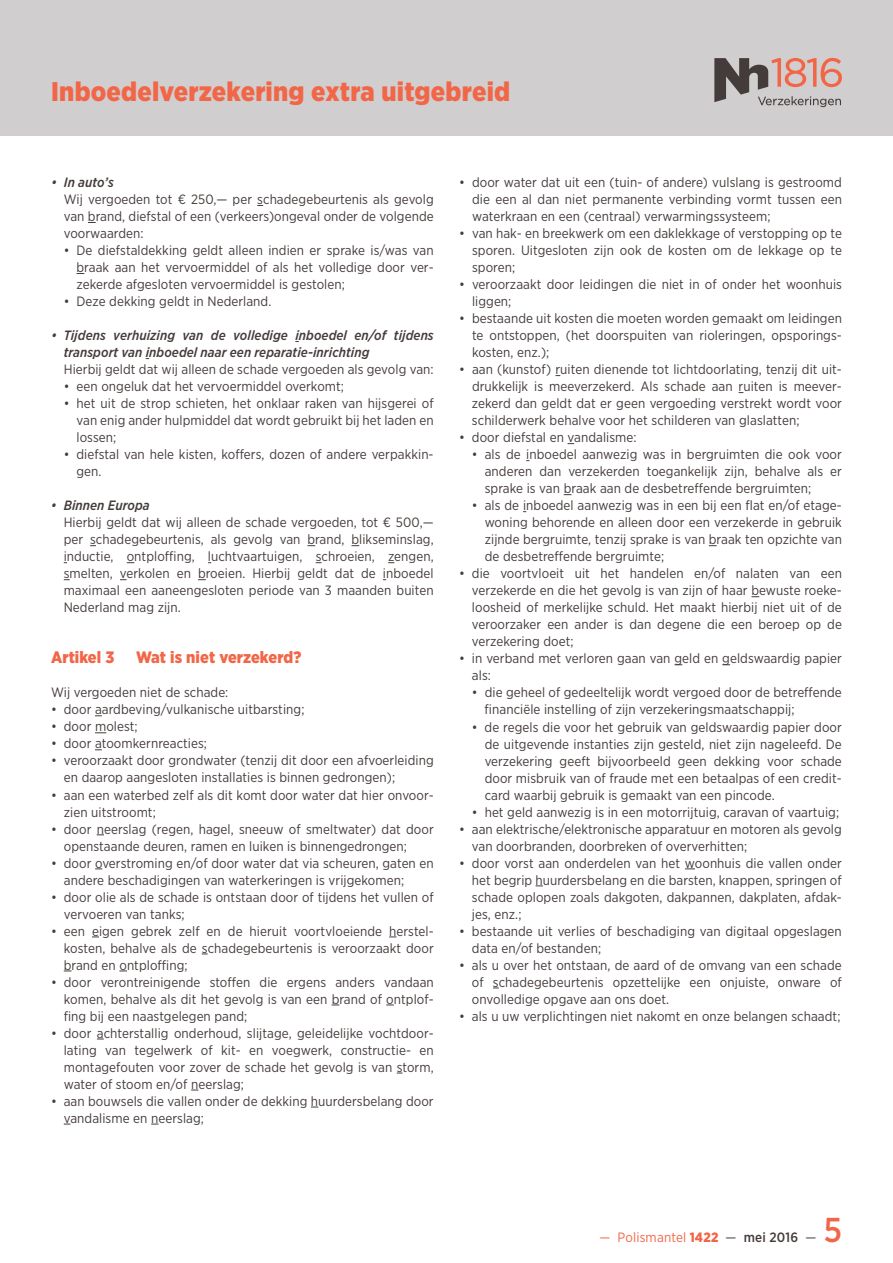
<style>
.page{position:relative;width:893px;height:1263px;background:#fff}
.page>*{position:absolute;margin:0;border:0;box-sizing:border-box;transform-origin:0 0}
.t1{font:500 34.5px "Gotham Narrow";color:#f26648}
.t2{font:900 27px "Gotham Narrow";letter-spacing:.01em;color:#f26648}
.t3{font:900 16.5px "Gotham Narrow";letter-spacing:.005em;color:#f26648}
.t4{font:13.5px/17px "Gotham Narrow";letter-spacing:.005em;color:#443c3a;text-align:justify}
.t5{font:italic 500 13.5px/17px "Gotham Narrow";letter-spacing:.005em;color:#443c3a}
.t6{font:13.5px "Gotham Narrow";letter-spacing:.01em;color:#f26648}
.s1{font-weight:900}
.s2{color:#443c3a}
.s3{font-weight:500;color:#443c3a}
</style>
<div class="page">
<div style="left:0;top:0;width:893px;height:136px;background:#d0cece"></div>
<svg style="left:714px;top:58px;width:128px;height:49px"></svg>
<h2 class="t2" style="left:51px;top:73px;width:461px">Inboedelverzekering extra uitgebreid</h2>
<p class="t5" style="left:51px;top:174px;width:64px">• In auto’s</p>
<p class="t4" style="left:64px;top:191px;width:371px">Wij vergoeden tot € 250,— per schadegebeurtenis als gevolg van brand, diefstal of een (verkeers)ongeval onder de volgende voorwaarden:</p>
<p class="t4" style="left:77px;top:242px;width:359px;text-indent:-13px">• De diefstaldekking geldt alleen indien er sprake is/was van braak aan het vervoermiddel of als het volledige door ver&shy;zekerde afgesloten vervoermiddel is gestolen;</p>
<p class="t4" style="left:64px;top:293px;width:209px">• Deze dekking geldt in Nederland.</p>
<p class="t5" style="left:64px;top:327px;width:371px;text-indent:-13px">• Tijdens verhuizing van de volledige inboedel en/of tijdens transport van inboedel naar een reparatie-inrichting</p>
<p class="t4" style="left:64px;top:361px;width:371px">Hierbij geldt dat wij alleen de schade vergoeden als gevolg van:</p>
<p class="t4" style="left:64px;top:378px;width:282px">• een ongeluk dat het vervoermiddel overkomt;</p>
<p class="t4" style="left:76px;top:395px;width:359px;text-indent:-13px">• het uit de strop schieten, het onklaar raken van hijsgerei of van enig ander hulpmiddel dat wordt gebruikt bij het laden en lossen;</p>
<p class="t4" style="left:76px;top:446px;width:359px;text-indent:-13px">• diefstal van hele kisten, koffers, dozen of andere verpakkin&shy;gen.</p>
<p class="t5" style="left:51px;top:497px;width:100px">• Binnen Europa</p>
<p class="t4" style="left:64px;top:514px;width:371px">Hierbij geldt dat wij alleen de schade vergoeden, tot € 500,— per schadegebeurtenis, als gevolg van brand, blikseminslag, inductie, ontploffing, luchtvaartuigen, schroeien, zengen, smelten, verkolen en broeien. Hierbij geldt dat de inboedel maximaal een aaneengesloten periode van 3 maanden buiten Nederland mag zijn.</p>
<p class="t3" style="left:51px;top:647px;width:65px">Artikel 3</p>
<p class="t3" style="left:136px;top:647px;width:167px">Wat is niet verzekerd?</p>
<p class="t4" style="left:51px;top:684px;width:179px">Wij vergoeden niet de schade:</p>
<p class="t4" style="left:51px;top:701px;width:255px">• door aardbeving/vulkanische uitbarsting;</p>
<p class="t4" style="left:51px;top:718px;width:88px">• door molest;</p>
<p class="t4" style="left:51px;top:735px;width:158px">• door atoomkernreacties;</p>
<p class="t4" style="left:64px;top:752px;width:371px;text-indent:-13px">• veroorzaakt door grondwater (tenzij dit door een afvoerleiding en daarop aangesloten installaties is binnen gedrongen);</p>
<p class="t4" style="left:64px;top:786px;width:371px;text-indent:-13px">• aan een waterbed zelf als dit komt door water dat hier onvoor&shy;zien uitstroomt;</p>
<p class="t4" style="left:64px;top:820px;width:371px;text-indent:-13px">• door neerslag (regen, hagel, sneeuw of smeltwater) dat door openstaande deuren, ramen en luiken is binnengedrongen;</p>
<p class="t4" style="left:64px;top:854px;width:371px;text-indent:-13px">• door overstroming en/of door water dat via scheuren, gaten en andere beschadigingen van waterkeringen is vrijgekomen;</p>
<p class="t4" style="left:64px;top:888px;width:371px;text-indent:-13px">• door olie als de schade is ontstaan door of tijdens het vullen of vervoeren van tanks;</p>
<p class="t4" style="left:64px;top:922px;width:371px;text-indent:-13px">• een eigen gebrek zelf en de hieruit voortvloeiende herstel&shy;kosten, behalve als de schadegebeurtenis is veroorzaakt door brand en ontploffing;</p>
<p class="t4" style="left:64px;top:973px;width:371px;text-indent:-13px">• door verontreinigende stoffen die ergens anders vandaan komen, behalve als dit het gevolg is van een brand of ontplof&shy;fing bij een naastgelegen pand;</p>
<p class="t4" style="left:64px;top:1024px;width:371px;text-indent:-13px">• door achterstallig onderhoud, slijtage, geleidelijke vochtdoor&shy;lating van tegelwerk of kit- en voegwerk, constructie- en montagefouten voor zover de schade het gevolg is van storm, water of stoom en/of neerslag;</p>
<p class="t4" style="left:64px;top:1092px;width:371px;text-indent:-13px">• aan bouwsels die vallen onder de dekking huurdersbelang door vandalisme en neerslag;</p>
<p class="t4" style="left:472px;top:174px;width:371px;text-indent:-13px">• door water dat uit een (tuin- of andere) vulslang is gestroomd die een al dan niet permanente verbinding vormt tussen een waterkraan en een (centraal) verwarmingssysteem;</p>
<p class="t4" style="left:472px;top:225px;width:371px;text-indent:-13px">• van hak- en breekwerk om een daklekkage of verstopping op te sporen. Uitgesloten zijn ook de kosten om de lekkage op te sporen;</p>
<p class="t4" style="left:472px;top:276px;width:371px;text-indent:-13px">• veroorzaakt door leidingen die niet in of onder het woonhuis liggen;</p>
<p class="t4" style="left:472px;top:310px;width:371px;text-indent:-13px">• bestaande uit kosten die moeten worden gemaakt om leidingen te ontstoppen, (het doorspuiten van rioleringen, opsporings&shy;kosten, enz.);</p>
<p class="t4" style="left:472px;top:361px;width:371px;text-indent:-13px">• aan (kunstof) ruiten dienende tot lichtdoorlating, tenzij dit uit&shy;drukkelijk is meeverzekerd. Als schade aan ruiten is meever&shy;zekerd dan geldt dat er geen vergoeding verstrekt wordt voor schilderwerk behalve voor het schilderen van glaslatten;</p>
<p class="t4" style="left:459px;top:429px;width:179px">• door diefstal en vandalisme:</p>
<p class="t4" style="left:485px;top:446px;width:359px;text-indent:-13px">• als de inboedel aanwezig was in bergruimten die ook voor anderen dan verzekerden toegankelijk zijn, behalve als er sprake is van braak aan de desbetreffende bergruimten;</p>
<p class="t4" style="left:485px;top:497px;width:359px;text-indent:-13px">• als de inboedel aanwezig was in een bij een flat en/of etage&shy;woning behorende en alleen door een verzekerde in gebruik zijnde bergruimte, tenzij sprake is van braak ten opzichte van de desbetreffende bergruimte;</p>
<p class="t4" style="left:472px;top:565px;width:371px;text-indent:-13px">• die voortvloeit uit het handelen en/of nalaten van een verzekerde en die het gevolg is van zijn of haar bewuste roeke&shy;loosheid of merkelijke schuld. Het maakt hierbij niet uit of de veroorzaker een ander is dan degene die een beroep op de verzekering doet;</p>
<p class="t4" style="left:472px;top:650px;width:371px;text-indent:-13px">• in verband met verloren gaan van geld en geldswaardig papier als:</p>
<p class="t4" style="left:485px;top:684px;width:359px;text-indent:-13px">• die geheel of gedeeltelijk wordt vergoed door de betreffende financiële instelling of zijn verzekeringsmaatschappij;</p>
<p class="t4" style="left:485px;top:718px;width:359px;text-indent:-13px">• de regels die voor het gebruik van geldswaardig papier door de uitgevende instanties zijn gesteld, niet zijn nageleefd. De verzekering geeft bijvoorbeeld geen dekking voor schade door misbruik van of fraude met een betaalpas of een credit&shy;card waarbij gebruik is gemaakt van een pincode.</p>
<p class="t4" style="left:472px;top:803px;width:369px">• het geld aanwezig is in een motorrijtuig, caravan of vaartuig;</p>
<p class="t4" style="left:472px;top:820px;width:371px;text-indent:-13px">• aan elektrische/elektronische apparatuur en motoren als gevolg van doorbranden, doorbreken of oververhitten;</p>
<p class="t4" style="left:472px;top:854px;width:371px;text-indent:-13px">• door vorst aan onderdelen van het woonhuis die vallen onder het begrip huurdersbelang en die barsten, knappen, springen of schade oplopen zoals dakgoten, dakpannen, dakplaten, afdak&shy;jes, enz.;</p>
<p class="t4" style="left:472px;top:922px;width:371px;text-indent:-13px">• bestaande uit verlies of beschadiging van digitaal opgeslagen data en/of bestanden;</p>
<p class="t4" style="left:472px;top:956px;width:371px;text-indent:-13px">• als u over het ontstaan, de aard of de omvang van een schade of schadegebeurtenis opzettelijke een onjuiste, onware of onvolledige opgave aan ons doet.</p>
<p class="t4" style="left:459px;top:1007px;width:383px">• als u uw verplichtingen niet nakomt en onze belangen schaadt;</p>
<p class="t6" style="left:599px;top:1228px;width:219px">— Polismantel <span class="s1">1422</span> <span class="s2">—</span> <span class="s3">mei 2016</span> <span class="s2">—</span></p>
<h1 class="t1" style="left:824px;top:1208px;width:20px">5</h1>
</div>
